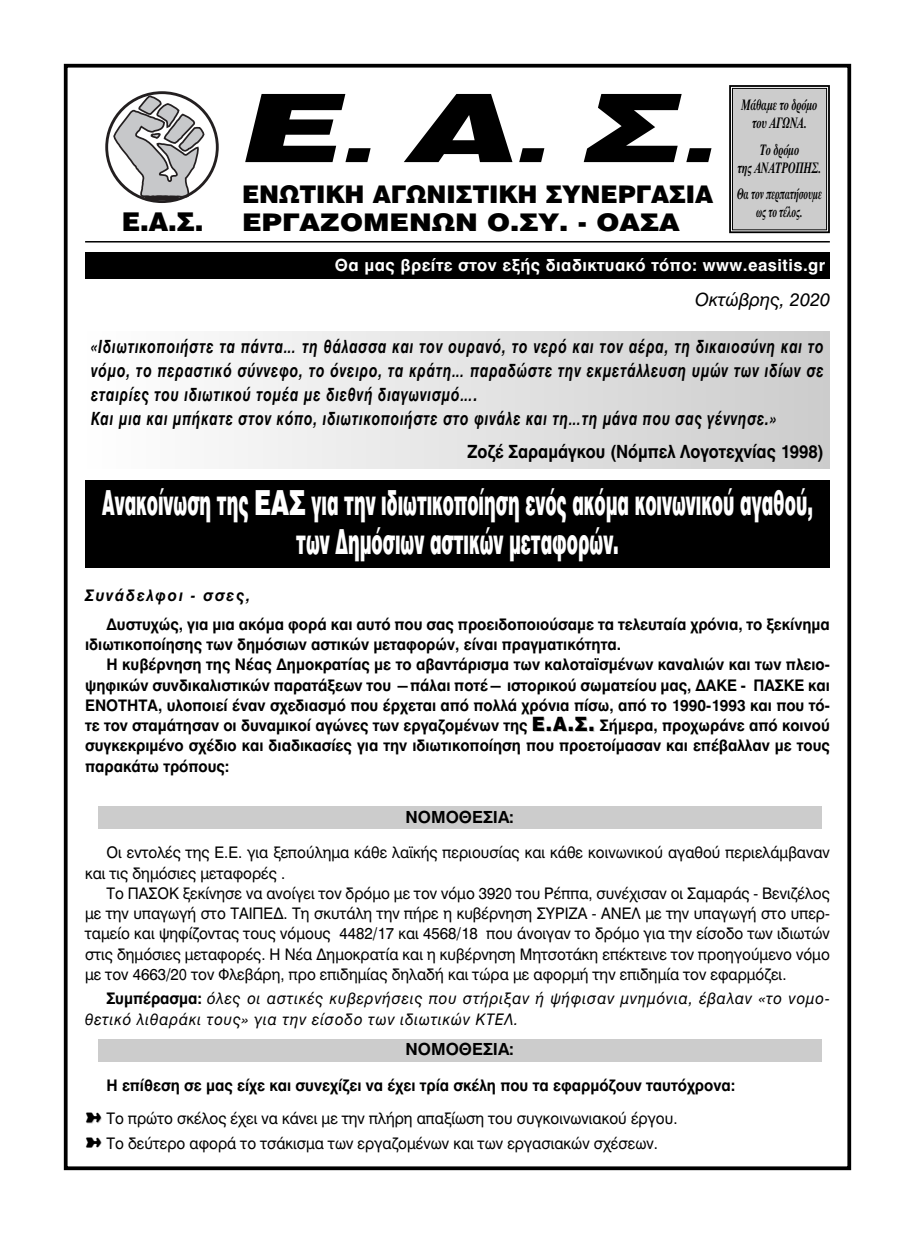
<style>
.page{position:relative;width:915px;height:1234px;background:#fff}
.page>*{position:absolute;margin:0;border:0;box-sizing:border-box;transform-origin:0 0}
.t1{font:93.45px "UB Helvetica Black Italic";color:#000;scale:1.58 1}
.t2{font:900 34.2px/38.8px "UB Helvetica";color:#fff;text-align:center;scale:.49 1}
.t3{font:900 25.5px "UB Helvetica";color:#000}
.t4{font:900 24px "UB Helvetica";color:#000}
.t5{font:900 24px "UB Helvetica";color:#000;scale:1.15 1}
.t6{font:italic 18px/24px "UB Helvetica Bold";letter-spacing:.055em;color:#000;scale:.76 1}
.t7{font:18px "UB Helvetica Bold";color:#000;scale:.9 1}
.t8{font:18px "UB Helvetica Italic";color:#000}
.t9{font:16.5px "UB Helvetica Bold";letter-spacing:.03em;color:#fff}
.t10{font:16.5px "UB Helvetica Bold";color:#000}
.t11{font:15.75px/20.2px "UB Helvetica";color:#000;scale:.95 1}
.t12{font:15.75px/20.2px "UB Helvetica Bold";color:#000;scale:.95 1}
.t13{font:15.75px/20.2px "UB Helvetica Italic";letter-spacing:.055em;color:#000;scale:.95 1}
.t14{font:italic 15.75px/18px "UB Times Bold";color:#000;text-align:center;scale:.68 1}
.t15{font:italic 15.75px/18px "UB Times Bold";color:#000;text-align:center;scale:.61 1}
.t16{font:italic 15.75px "UB Helvetica Bold";letter-spacing:.115em;color:#000;scale:.95 1}
.s1{font-size:64.35px}
.s2{font-family:"UB Helvetica";font-weight:900;font-size:19.5px}
.s3{font-family:"Lucida Grande";font-weight:700}
.s4{font-family:"UB Helvetica Bold"}
.s5{font-family:"MS Gothic";font-size:18px;color:#ccc}
</style>
<div class="page">
<div style="left:64px;top:64px;width:786px;height:1105px;border:4px solid #000"></div>
<div style="left:98px;top:806px;width:723px;height:23px;background:#ccc"></div>
<div style="left:98px;top:1038px;width:723px;height:23px;background:#ccc"></div>
<hr style="left:85px;top:241px;width:744px;height:1px;background:#000">
<div style="left:732px;top:89px;width:94px;height:140px;background:#ccc"></div>
<div style="left:729px;top:85px;width:100px;height:148px;border:2px solid #000"></div>
<div style="left:732px;top:88px;width:94px;height:142px;border:1px solid #000"></div>
<svg style="left:105px;top:91px;width:114px;height:112px"></svg>
<hr style="left:144px;top:196px;width:35px;height:4px;background:#231f20;border-radius:2px">
<div style="left:85px;top:332px;width:744px;height:136px;background:linear-gradient(to right,#fff,#ccc)"></div>
<div style="left:85px;top:252px;width:744px;height:26px;background:#000"></div>
<div style="left:85px;top:480px;width:744px;height:87px;background:#000"></div>
<h1 class="t1" style="left:243px;top:71px;width:303px">E<span class="s1">.</span> A<span class="s1">.</span> Σ<span class="s1">.</span></h1>
<p class="t14" style="left:741px;top:96px;width:113px">Mάθαμε το δρόμο του AΓΩNA.</p>
<p class="t14" style="left:737px;top:140px;width:124px">Tο δρόμο<br>της ANATPOΠHΣ.</p>
<p class="t15" style="left:736px;top:185px;width:141px">Θα τον περπατήσουμε ως το τέλος.</p>
<h3 class="t4" style="left:242px;top:179px;width:472px">ENΩTIKH AΓΩNIΣTIKH ΣYNEPΓAΣIA</h3>
<h3 class="t3" style="left:122px;top:206px;width:83px">E.A.Σ.</h3>
<h3 class="t5" style="left:242px;top:208px;width:382px">EPΓAZOMENΩN Ο.ΣΥ. - OAΣA</h3>
<p class="t9" style="left:334px;top:254px;width:492px">Θα μας βρείτε στον εξής διαδικτυακό τόπο: www.easitis.gr</p>
<p class="t8" style="left:695px;top:288px;width:136px">Οκτώβρης, 2020</p>
<p class="t6" style="left:91px;top:334px;width:965px">«Ιδιωτικοποιήστε τα πάντα… τη θάλασσα και τον ουρανό, το νερό και τον αέρα, τη δικαιοσύνη και το νόμο, το περαστικό σύννεφο, το όνειρο, τα κράτη… παραδώστε την εκμετάλλευση υμών των ιδίων σε εταιρίες του ιδιωτικού τομέα με διεθνή διαγωνισμό….<br>Και μια και μπήκατε στον κόπο, ιδιωτικοποιήστε στο φινάλε και τη…τη μάνα που σας γέννησε.»</p>
<p class="t7" style="left:467px;top:440px;width:397px">Ζοζέ Σαραμάγκου (Νόμπελ Λογοτεχνίας 1998)</p>
<h2 class="t2" style="left:102px;top:483px;width:1451px">Ανακοίνωση της ΕΑΣ για την ιδιωτικοποίηση ενός ακόμα κοινωνικού αγαθού, των Δημόσιων αστικών μεταφορών.</h2>
<p class="t16" style="left:85px;top:585px;width:175px">Συνάδελφοι - σσες,</p>
<p class="t12" style="left:85px;top:613px;width:785px;text-indent:21px">Δυστυχώς, για μια ακόμα φορά και αυτό που σας προειδοποιούσαμε τα τελευταία χρόνια, το ξεκίνημα ιδιωτικοποίησης των δημόσιων αστικών μεταφορών, είναι πραγματικότητα.</p>
<p class="t12" style="left:85px;top:654px;width:785px;text-align:justify;text-indent:21px">Η κυβέρνηση της Νέας Δημοκρατίας με το αβαντάρισμα των καλοταϊσμένων καναλιών και των πλειο&shy;ψηφικών συνδικαλιστικών παρατάξεων του ―πάλαι ποτέ― ιστορικού σωματείου μας, ΔΑΚΕ - ΠΑΣΚΕ και ΕΝΟΤΗΤΑ, υλοποιεί έναν σχεδιασμό που έρχεται από πολλά χρόνια πίσω, από το 1990-1993 και που τό&shy;τε τον σταμάτησαν οι δυναμικοί αγώνες των εργαζομένων της <span class="s2">Ε.Α.Σ.</span> Σήμερα, προχωράνε από κοινού συγκεκριμένο σχέδιο και διαδικασίες για την ιδιωτικοποίηση που προετοίμασαν και επέβαλλαν με τους παρακάτω τρόπους:</p>
<p class="t10" style="left:405px;top:806px;width:109px">ΝΟΜΟΘΕΣΙΑ<span class="s3">:</span></p>
<p class="t11" style="left:85px;top:842px;width:785px;text-indent:21px">Οι εντολές της Ε.Ε. για ξεπούλημα κάθε λαϊκής περιουσίας και κάθε κοινωνικού αγαθού περιελάμβαναν και τις δημόσιες μεταφορές .</p>
<p class="t11" style="left:85px;top:882px;width:785px;text-align:justify;text-indent:21px">Το ΠΑΣΟΚ ξεκίνησε να ανοίγει τον δρόμο με τον νόμο 3920 του Ρέππα, συνέχισαν οι Σαμαράς - Βενιζέλος με την υπαγωγή στο ΤΑΙΠΕΔ. Τη σκυτάλη την πήρε η κυβέρνηση ΣΥΡΙΖΑ - ΑΝΕΛ με την υπαγωγή στο υπερ&shy;ταμείο και ψηφίζοντας τους νόμους 4482/17 και 4568/18 που άνοιγαν το δρόμο για την είσοδο των ιδιωτών στις δημόσιες μεταφορές. Η Νέα Δημοκρατία και η κυβέρνηση Μητσοτάκη επέκτεινε τον προηγούμενο νόμο με τον 4663/20 τον Φλεβάρη, προ επιδημίας δηλαδή και τώρα με αφορμή την επιδημία τον εφαρμόζει.</p>
<p class="t13" style="left:85px;top:988px;width:784px;text-indent:21px"><span class="s4">Συμπέρασμα:</span> όλες οι αστικές κυβερνήσεις που στήριξαν ή ψήφισαν μνημόνια, έβαλαν «το νομο&shy;θετικό λιθαράκι τους» για την είσοδο των ιδιωτικών ΚΤΕΛ.</p>
<p class="t10" style="left:405px;top:1039px;width:109px">ΝΟΜΟΘΕΣΙΑ<span class="s3">:</span></p>
<p class="t12" style="left:106px;top:1074px;width:663px">Η επίθεση σε μας είχε και συνεχίζει να έχει τρία σκέλη που τα εφαρμόζουν ταυτόχρονα:</p>
<p class="t11" style="left:86px;top:1105px;width:624px;line-height:24.6px"><span class="s5">➽</span> Το πρώτο σκέλος έχει να κάνει με την πλήρη απαξίωση του συγκοινωνιακού έργου. <span class="s5">➽</span> Το δεύτερο αφορά το τσάκισμα των εργαζομένων και των εργασιακών σχέσεων.</p>
</div>
